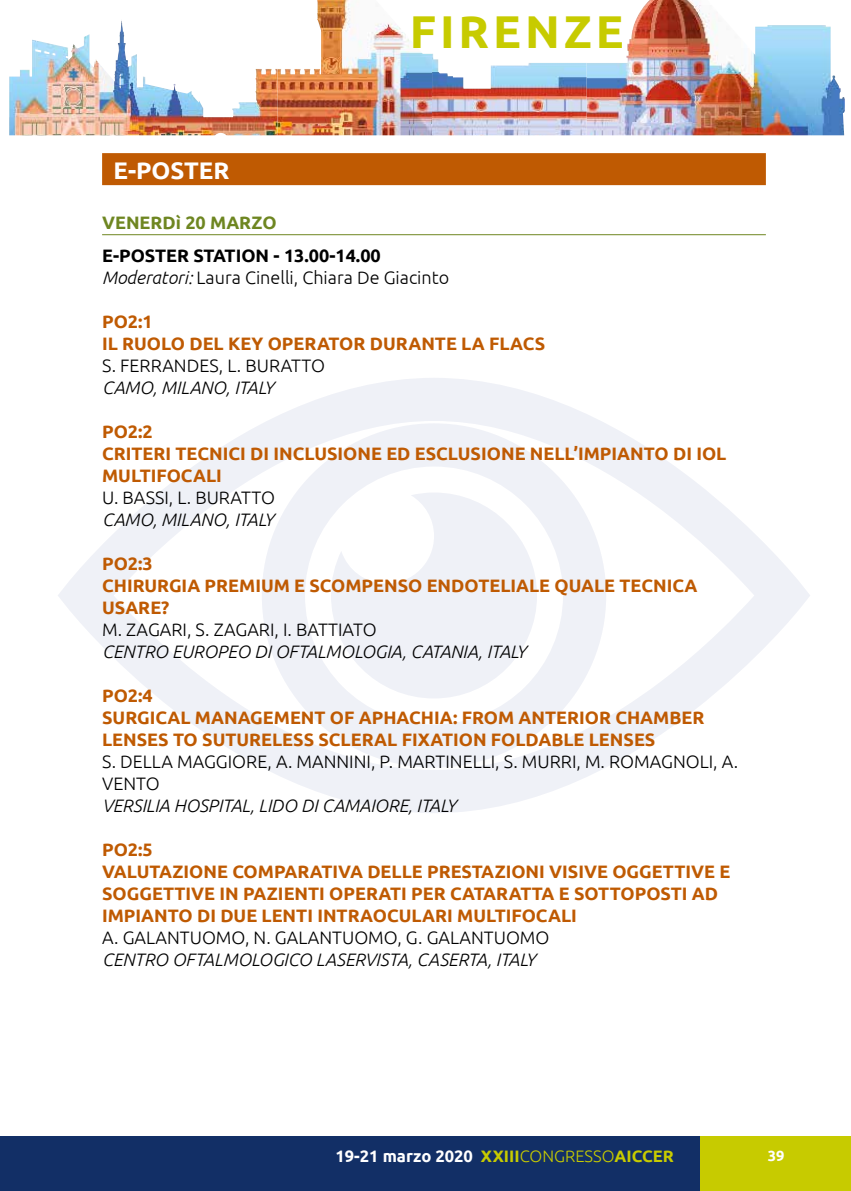
<style>
.page{position:relative;width:851px;height:1191px;background:#fff}
.page>*{position:absolute;margin:0;border:0;box-sizing:border-box;transform-origin:0 0}
.t1{font:700 46px "Ubuntu";letter-spacing:.085em;color:#c7cb00}
.t2{font:700 24px "Ubuntu";color:#fff}
.t3{font:700 18px/22px "Ubuntu";color:#bf5a02}
.t4{font:300 18px/22px "Ubuntu";color:#000}
.t5{font:italic 300 18px "Ubuntu";color:#000}
.t6{font:700 18px "Ubuntu";color:#6e8621}
.t7{font:700 16.6px "Ubuntu";color:#fff}
.t8{font:700 14.8px "Ubuntu";color:#fff}
.s1{font-weight:700}
.s2{font-style:italic}
.s3{color:#c7cb00}
.s4{font-weight:300;color:#c7cb00}
</style>
<div class="page">
<div style="left:699px;top:1136px;width:151px;height:55px;background:#c7cb00"></div>
<div style="left:0;top:1136px;width:699px;height:55px;background:#122f66"></div>
<svg style="left:58px;top:378px;width:752px;height:435px"></svg>
<img style="left:277px;top:0;width:155px;height:135px">
<img style="left:586px;top:0;width:155px;height:135px">
<img style="left:9px;top:20px;width:268px;height:115px">
<img style="left:432px;top:54px;width:154px;height:81px">
<img style="left:741px;top:25px;width:103px;height:110px">
<hr style="left:102px;top:234px;width:663px;height:1px;background:#6e8621">
<div style="left:102px;top:153px;width:663px;height:32px;background:#bf5a02"></div>
<h2 class="t2" style="left:113px;top:156px;width:117px">E-POSTER</h2>
<h1 class="t1" style="left:409px;top:4px;width:215px">FIRENZE</h1>
<p class="t6" style="left:102px;top:211px;width:176px">VENERDì 20 MARZO</p>
<p class="t4" style="left:102px;top:244px;width:348px"><span class="s1">E-POSTER STATION - 13.00-14.00<br></span><span class="s2">Moderatori:</span> Laura Cinelli, Chiara De Giacinto</p>
<p class="t3" style="left:102px;top:310px;width:444px">PO2:1<br>IL RUOLO DEL KEY OPERATOR DURANTE LA FLACS</p>
<p class="t4" style="left:102px;top:354px;width:224px">S. FERRANDES, L. BURATTO</p>
<p class="t5" style="left:102px;top:377px;width:173px">CAMO, MILANO, ITALY</p>
<p class="t3" style="left:102px;top:420px;width:625px">PO2:2<br>CRITERI TECNICI DI INCLUSIONE ED ESCLUSIONE NELL’IMPIANTO DI IOL<br>MULTIFOCALI</p>
<p class="t4" style="left:102px;top:486px;width:174px">U. BASSI, L. BURATTO</p>
<p class="t5" style="left:102px;top:509px;width:173px">CAMO, MILANO, ITALY</p>
<p class="t3" style="left:102px;top:552px;width:597px">PO2:3<br>CHIRURGIA PREMIUM E SCOMPENSO ENDOTELIALE QUALE TECNICA<br>USARE?</p>
<p class="t4" style="left:102px;top:618px;width:276px">M. ZAGARI, S. ZAGARI, I. BATTIATO</p>
<p class="t5" style="left:102px;top:640px;width:425px">CENTRO EUROPEO DI OFTALMOLOGIA, CATANIA, ITALY</p>
<p class="t3" style="left:102px;top:684px;width:603px">PO2:4<br>SURGICAL MANAGEMENT OF APHACHIA: FROM ANTERIOR CHAMBER<br>LENSES TO SUTURELESS SCLERAL FIXATION FOLDABLE LENSES</p>
<p class="t4" style="left:102px;top:750px;width:637px">S. DELLA MAGGIORE, A. MANNINI, P. MARTINELLI, S. MURRI, M. ROMAGNOLI, A.<br>VENTO</p>
<p class="t5" style="left:102px;top:794px;width:355px">VERSILIA HOSPITAL, LIDO DI CAMAIORE, ITALY</p>
<p class="t3" style="left:102px;top:838px;width:629px">PO2:5<br>VALUTAZIONE COMPARATIVA DELLE PRESTAZIONI VISIVE OGGETTIVE E SOGGETTIVE IN PAZIENTI OPERATI PER CATARATTA E SOTTOPOSTI AD IMPIANTO DI DUE LENTI INTRAOCULARI MULTIFOCALI</p>
<p class="t4" style="left:102px;top:926px;width:449px">A. GALANTUOMO, N. GALANTUOMO, G. GALANTUOMO</p>
<p class="t5" style="left:102px;top:948px;width:435px">CENTRO OFTALMOLOGICO LASERVISTA, CASERTA, ITALY</p>
<p class="t7" style="left:335px;top:1145px;width:340px">19-21 marzo 2020 <span class="s3">XXIII</span><span class="s4">CONGRESSO</span><span class="s3">AICCER</span></p>
<p class="t8" style="left:767px;top:1146px;width:18px">39</p>
</div>
